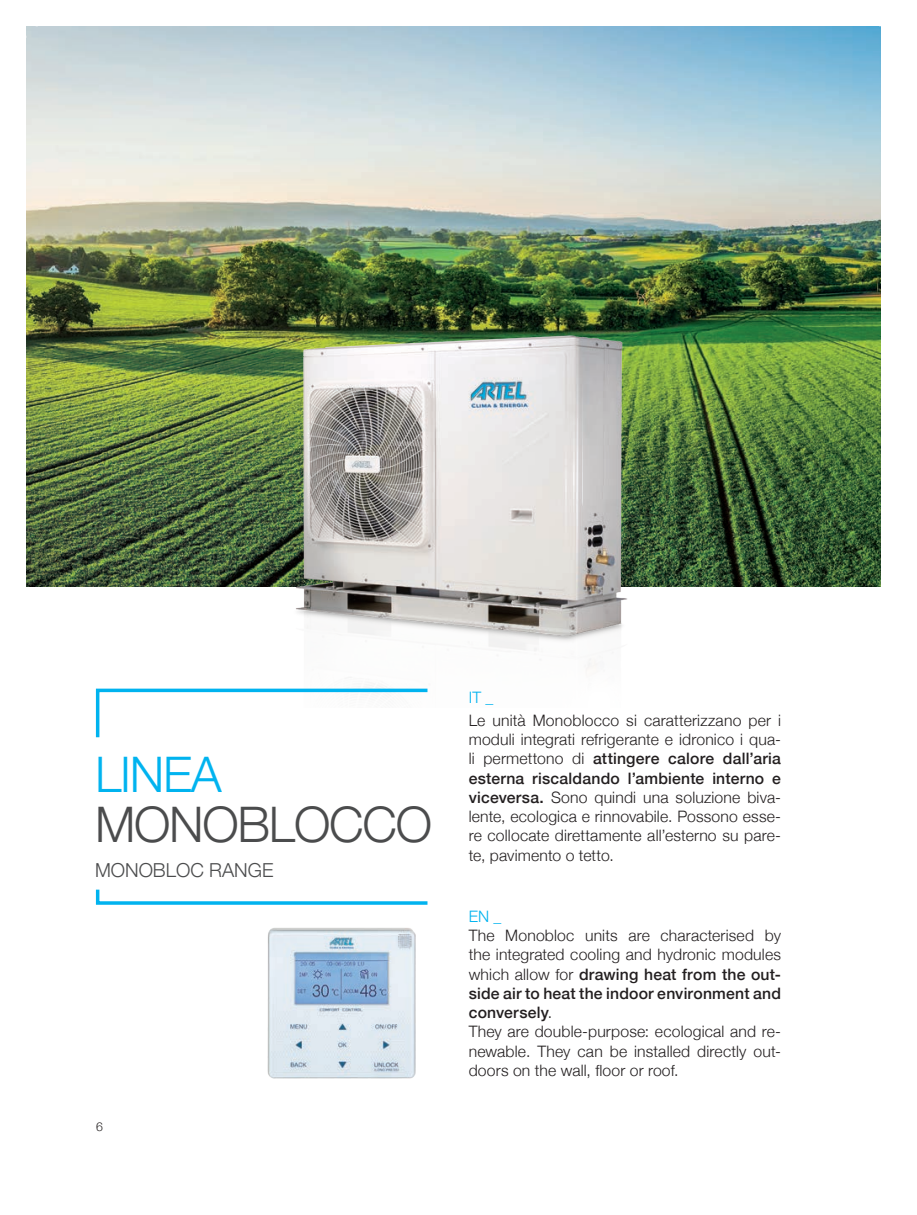
<style>
.page{position:relative;width:917px;height:1215px;background:#fff}
.page>*{position:absolute;margin:0;border:0;box-sizing:border-box;transform-origin:0 0}
.t1{font:300 49px "Helvetica Neue";letter-spacing:-.025em;color:#4b4c4d}
.t2{font:300 49px "Helvetica Neue";letter-spacing:-.025em;color:#00b3ef}
.t3{font:300 19.25px "Helvetica Neue";color:#4b4c4d}
.t4{font:300 15.75px/19.2px "Helvetica Neue";letter-spacing:.01em;color:#231f20;text-align:justify}
.t5{font:300 15.75px "Helvetica Neue";color:#00b3ef}
.t6{font:300 12.25px "Helvetica Neue";color:#231f20}
.s1{font-weight:500}
</style>
<div class="page">
<img style="left:27px;top:27px;width:853px;height:559px">
<img style="left:282px;top:313px;width:356px;height:374px">
<svg style="left:95px;top:687px;width:333px;height:51px"></svg>
<svg style="left:95px;top:889px;width:333px;height:16px"></svg>
<img style="left:245px;top:903px;width:183px;height:176px">
<p class="t2" style="left:95px;top:734px;width:128px">LINEA</p>
<p class="t1" style="left:95px;top:785px;width:338px">MONOBLOCCO</p>
<p class="t3" style="left:95px;top:855px;width:180px">MONOBLOC RANGE</p>
<p class="t6" style="left:96px;top:1116px;width:8px">6</p>
<p class="t5" style="left:469px;top:684px;width:26px">IT _</p>
<p class="t4" style="left:469px;top:709px;width:314px">Le unità Monoblocco si caratterizzano per i moduli integrati refrigerante e idronico i qua&shy;li permettono di <span class="s1">attingere calore dall’aria esterna riscaldando l’ambiente interno e viceversa.</span> Sono quindi una soluzione biva&shy;lente, ecologica e rinnovabile. Possono esse&shy;re collocate direttamente all’esterno su pare&shy;te, pavimento o tetto.</p>
<p class="t5" style="left:469px;top:903px;width:34px">EN _</p>
<p class="t4" style="left:469px;top:924px;width:314px">The Monobloc units are characterised by the integrated cooling and hydronic modules which allow for <span class="s1">drawing heat from the out&shy;side air to heat the indoor environment and conversely</span>.</p>
<p class="t4" style="left:469px;top:1021px;width:314px">They are double-purpose: ecological and re&shy;newable. They can be installed directly out&shy;doors on the wall, floor or roof.</p>
</div>
